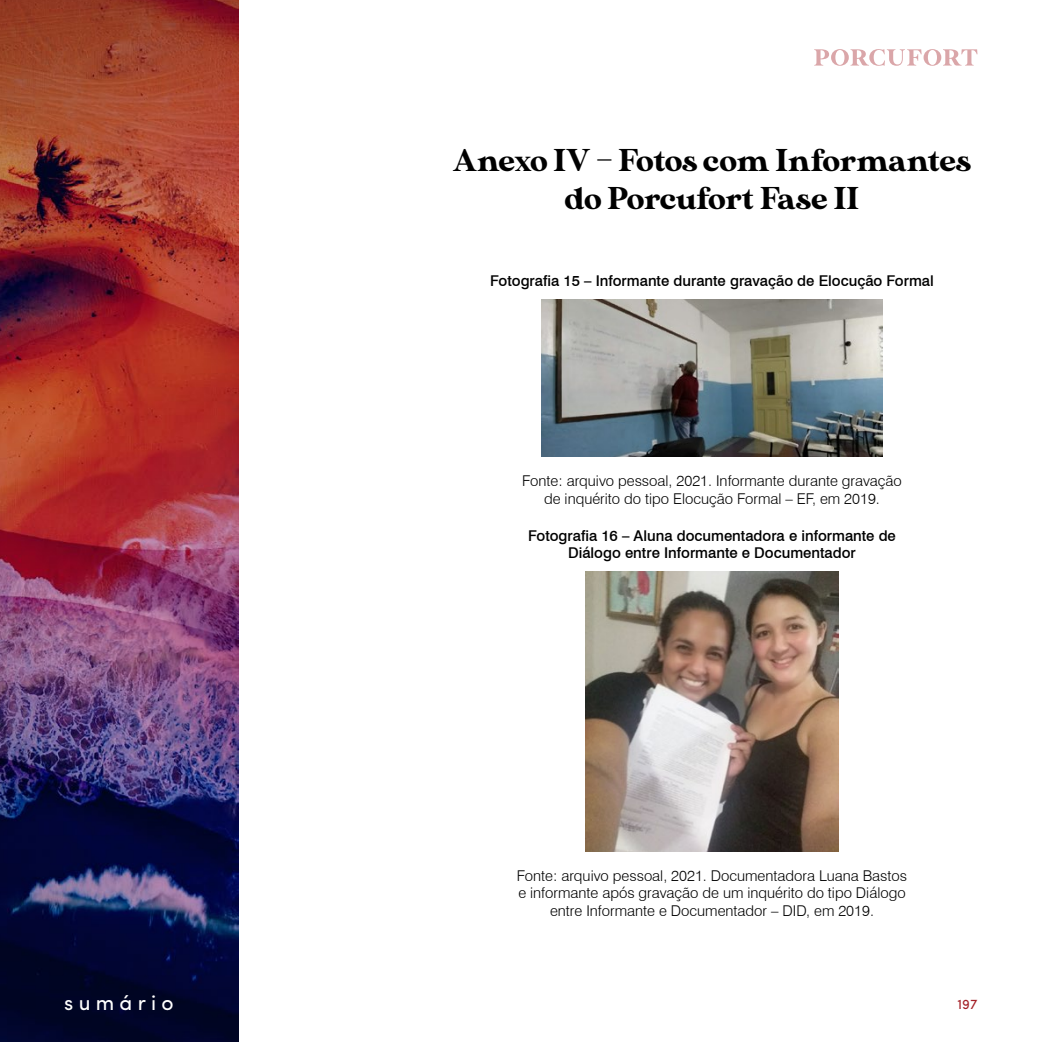
<style>
.page{position:relative;width:1042px;height:1042px;background:#fff}
.page>*{position:absolute;margin:0;border:0;box-sizing:border-box;transform-origin:0 0}
.t1{font:31.5px/38.5px "MADE Sunflower";color:#000;text-align:center}
.t2{font:21px "Sofia Pro";letter-spacing:.25em;color:#fff}
.t3{font:300 14.88px/17.5px "Swiss 721 BT";color:#000;text-align:center}
.t4{font:500 14.88px/17.5px "Swiss 721 BT";color:#000;text-align:center}
.t5{font:14px "Sofia Pro";color:#a42027}
</style>
<div class="page">
<svg style="left:814px;top:49px;width:163px;height:17px"></svg>
<img style="left:0;top:0;width:238px;height:1042px">
<img style="left:541px;top:300px;width:341px;height:156px">
<img style="left:586px;top:572px;width:252px;height:279px">
<h1 class="t1" style="left:453px;top:143px;width:520px">Anexo IV – Fotos com Informantes do Porcufort Fase II</h1>
<p class="t4" style="left:490px;top:272px;width:445px">Fotografia 15 – Informante durante gravação de Elocução Formal</p>
<p class="t3" style="left:522px;top:472px;width:381px">Fonte: arquivo pessoal, 2021. Informante durante gravação de inquérito do tipo Elocução Formal – EF, em 2019.</p>
<p class="t4" style="left:528px;top:527px;width:369px">Fotografia 16 – Aluna documentadora e informante de<br>Diálogo entre Informante e Documentador</p>
<p class="t3" style="left:517px;top:867px;width:392px">Fonte: arquivo pessoal, 2021. Documentadora Luana Bastos e informante após gravação de um inquérito do tipo Diálogo entre Informante e Documentador – DID, em 2019.</p>
<h2 class="t2" style="left:64px;top:986px;width:111px">sumário</h2>
<p class="t5" style="left:957px;top:993px;width:21px">197</p>
</div>
